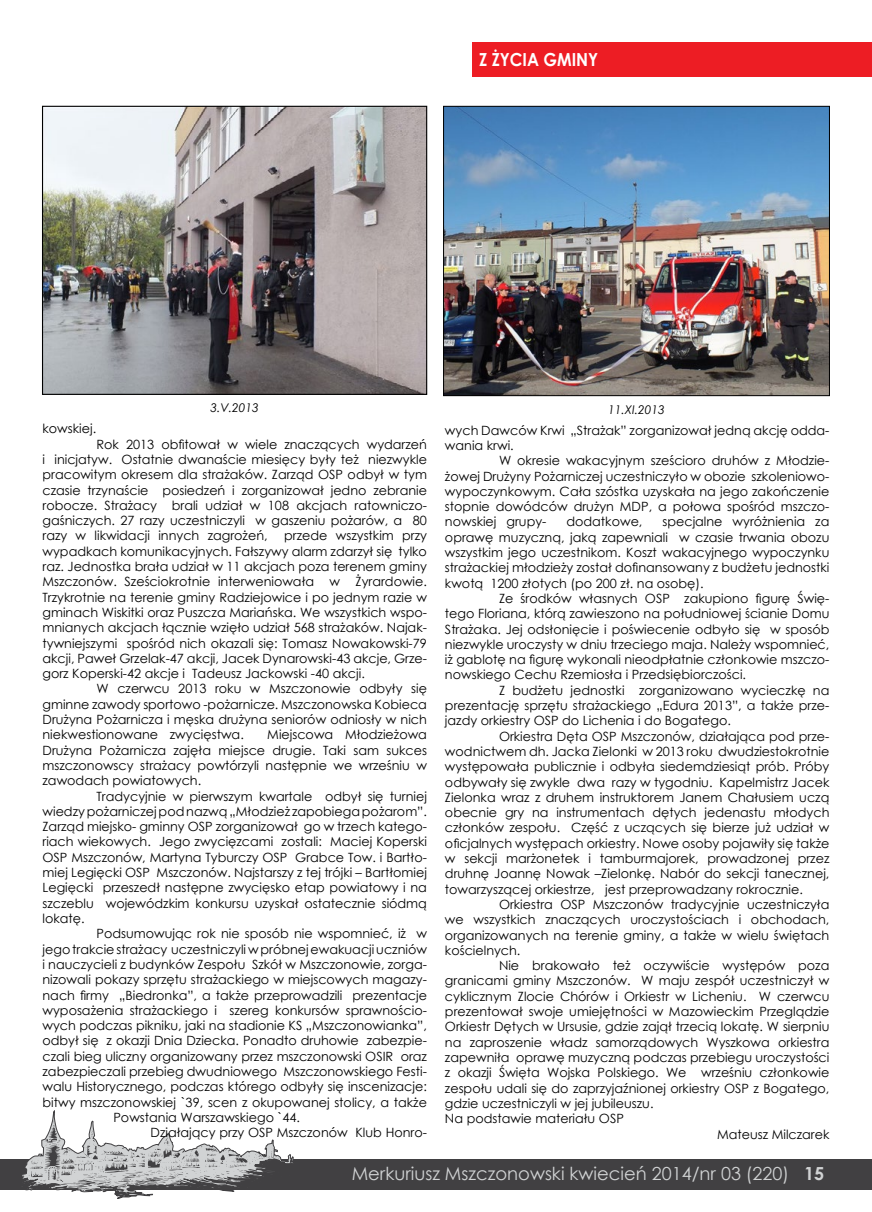
<style>
.page{position:relative;width:872px;height:1212px;background:#fff}
.page>*{position:absolute;margin:0;border:0;box-sizing:border-box;transform-origin:0 0}
.t1{font:18px "Century Gothic";color:#d1d3d4}
.t2{font:700 18px "Century Gothic";color:#fff;scale:.9 1}
.t3{font:12.75px/15.3px "Century Gothic";color:#000;text-align:justify}
.t4{font:italic 12px "Century Gothic";color:#000}
.s1{font-weight:700}
</style>
<div class="page">
<div style="left:472px;top:43px;width:400px;height:34px;background:#ed1d24"></div>
<div style="left:0;top:1159px;width:872px;height:30px;background:#414042"></div>
<svg style="left:21px;top:1110px;width:273px;height:88px"></svg>
<img style="left:44px;top:108px;width:381px;height:285px">
<div style="left:42px;top:106px;width:385px;height:289px;border:1px solid #000"></div>
<img style="left:445px;top:108px;width:383px;height:286px">
<div style="left:443px;top:106px;width:387px;height:290px;border:1px solid #000"></div>
<h1 class="t2" style="left:479px;top:46px;width:134px">Z ŻYCIA GMINY</h1>
<p class="t4" style="left:210px;top:400px;width:50px">3.V.2013</p>
<p class="t4" style="left:608px;top:401px;width:58px">11.XI.2013</p>
<p class="t3" style="left:43px;top:421px;width:55px">kowskiej.</p>
<p class="t3" style="left:43px;top:436px;width:386px;text-indent:54px">Rok 2013 obfitował w wiele znaczących wydarzeń i inicjatyw. Ostatnie dwanaście miesięcy były też niezwykle pracowitym okresem dla strażaków. Zarząd OSP odbył w tym czasie trzynaście posiedzeń i zorganizował jedno zebranie robocze. Strażacy brali udział w 108 akcjach ratowniczo&shy;gaśniczych. 27 razy uczestniczyli w gaszeniu pożarów, a 80 razy w likwidacji innych zagrożeń,</p>
<p class="t3" style="left:284px;top:528px;width:144px">przede wszystkim przy</p>
<p class="t3" style="left:43px;top:543px;width:386px">wypadkach komunikacyjnych. Fałszywy alarm zdarzył się tylko</p>
<p class="t3" style="left:43px;top:558px;width:386px">raz. Jednostka brała udział w 11 akcjach poza terenem gminy</p>
<p class="t3" style="left:43px;top:574px;width:386px">Mszczonów. Sześciokrotnie interweniowała w Żyrardowie.</p>
<p class="t3" style="left:43px;top:589px;width:386px">Trzykrotnie na terenie gminy Radziejowice i po jednym razie w</p>
<p class="t3" style="left:43px;top:604px;width:386px">gminach Wiskitki oraz Puszcza Mariańska. We wszystkich wspo-</p>
<p class="t3" style="left:43px;top:620px;width:386px">mnianych akcjach łącznie wzięło udział 568 strażaków. Najak-</p>
<p class="t3" style="left:43px;top:635px;width:386px">tywniejszymi spośród nich okazali się: Tomasz Nowakowski-79</p>
<p class="t3" style="left:43px;top:650px;width:386px">akcji, Paweł Grzelak-47 akcji, Jacek Dynarowski-43 akcje, Grze-</p>
<p class="t3" style="left:43px;top:666px;width:324px">gorz Koperski-42 akcje i Tadeusz Jackowski -40 akcji.</p>
<p class="t3" style="left:97px;top:681px;width:332px">W czerwcu 2013 roku w Mszczonowie odbyły się</p>
<p class="t3" style="left:43px;top:696px;width:386px">gminne zawody sportowo -pożarnicze. Mszczonowska Kobieca</p>
<p class="t3" style="left:43px;top:711px;width:386px">Drużyna Pożarnicza i męska drużyna seniorów odniosły w nich</p>
<p class="t3" style="left:43px;top:727px;width:203px">niekwestionowane zwycięstwa.</p>
<p class="t3" style="left:267px;top:727px;width:161px">Miejscowa Młodzieżowa</p>
<p class="t3" style="left:43px;top:742px;width:386px">Drużyna Pożarnicza zajęła miejsce drugie. Taki sam sukces</p>
<p class="t3" style="left:43px;top:757px;width:386px">mszczonowscy strażacy powtórzyli następnie we wrześniu w</p>
<p class="t3" style="left:43px;top:773px;width:160px">zawodach powiatowych.</p>
<p class="t3" style="left:97px;top:788px;width:332px">Tradycyjnie w pierwszym kwartale odbył się turniej</p>
<p class="t3" style="left:43px;top:803px;width:386px">wiedzy pożarniczej pod nazwą „Młodzież zapobiega pożarom”.</p>
<p class="t3" style="left:43px;top:819px;width:386px">Zarząd miejsko- gminny OSP zorganizował go w trzech katego-</p>
<p class="t3" style="left:43px;top:834px;width:386px">riach wiekowych. Jego zwycięzcami zostali: Maciej Koperski</p>
<p class="t3" style="left:43px;top:849px;width:386px">OSP Mszczonów, Martyna Tyburczy OSP Grabce Tow. i Bartło-</p>
<p class="t3" style="left:43px;top:864px;width:386px">miej Legięcki OSP Mszczonów. Najstarszy z tej trójki – Bartłomiej</p>
<p class="t3" style="left:43px;top:880px;width:386px">Legięcki przeszedł następne zwycięsko etap powiatowy i na</p>
<p class="t3" style="left:43px;top:895px;width:386px">szczeblu wojewódzkim konkursu uzyskał ostatecznie siódmą</p>
<p class="t3" style="left:43px;top:910px;width:44px">lokatę.</p>
<p class="t3" style="left:97px;top:926px;width:332px">Podsumowując rok nie sposób nie wspomnieć, iż w</p>
<p class="t3" style="left:43px;top:941px;width:386px">jego trakcie strażacy uczestniczyli w próbnej ewakuacji uczniów</p>
<p class="t3" style="left:43px;top:956px;width:386px">i nauczycieli z budynków Zespołu Szkół w Mszczonowie, zorga-</p>
<p class="t3" style="left:43px;top:972px;width:386px">nizowali pokazy sprzętu strażackiego w miejscowych magazy-</p>
<p class="t3" style="left:43px;top:987px;width:386px">nach firmy „Biedronka”, a także przeprowadzili prezentacje</p>
<p class="t3" style="left:43px;top:1002px;width:386px">wyposażenia strażackiego i szereg konkursów sprawnościo-</p>
<p class="t3" style="left:43px;top:1017px;width:386px">wych podczas pikniku, jaki na stadionie KS „Mszczonowianka”,</p>
<p class="t3" style="left:43px;top:1033px;width:386px">odbył się z okazji Dnia Dziecka. Ponadto druhowie zabezpie-</p>
<p class="t3" style="left:43px;top:1048px;width:386px">czali bieg uliczny organizowany przez mszczonowski OSIR oraz</p>
<p class="t3" style="left:43px;top:1063px;width:386px">zabezpieczali przebieg dwudniowego Mszczonowskiego Festi-</p>
<p class="t3" style="left:43px;top:1079px;width:386px">walu Historycznego, podczas którego odbyły się inscenizacje:</p>
<p class="t3" style="left:43px;top:1094px;width:386px">bitwy mszczonowskiej `39, scen z okupowanej stolicy, a także</p>
<p class="t3" style="left:113px;top:1109px;width:188px">Powstania Warszawskiego `44.</p>
<p class="t3" style="left:151px;top:1125px;width:278px">Działający przy OSP Mszczonów Klub Honro-</p>
<p class="t3" style="left:445px;top:422px;width:386px">wych Dawców Krwi „Strażak” zorganizował jedną akcję odda-</p>
<p class="t3" style="left:445px;top:437px;width:70px">wania krwi.</p>
<p class="t3" style="left:499px;top:453px;width:332px">W okresie wakacyjnym sześcioro druhów z Młodzie-</p>
<p class="t3" style="left:445px;top:468px;width:386px">żowej Drużyny Pożarniczej uczestniczyło w obozie szkoleniowo-</p>
<p class="t3" style="left:445px;top:483px;width:386px">wypoczynkowym. Cała szóstka uzyskała na jego zakończenie</p>
<p class="t3" style="left:445px;top:499px;width:386px">stopnie dowódców drużyn MDP, a połowa spośród mszczo-</p>
<p class="t3" style="left:445px;top:514px;width:103px">nowskiej grupy-</p>
<p class="t3" style="left:566px;top:514px;width:78px">dodatkowe,</p>
<p class="t3" style="left:662px;top:514px;width:168px">specjalne wyróżnienia za</p>
<p class="t3" style="left:445px;top:529px;width:386px">oprawę muzyczną, jaką zapewniali w czasie trwania obozu</p>
<p class="t3" style="left:445px;top:544px;width:386px">wszystkim jego uczestnikom. Koszt wakacyjnego wypoczynku</p>
<p class="t3" style="left:445px;top:560px;width:386px">strażackiej młodzieży został dofinansowany z budżetu jednostki</p>
<p class="t3" style="left:445px;top:575px;width:260px">kwotą 1200 złotych (po 200 zł. na osobę).</p>
<p class="t3" style="left:499px;top:590px;width:332px">Ze środków własnych OSP zakupiono figurę Świę-</p>
<p class="t3" style="left:445px;top:606px;width:386px">tego Floriana, którą zawieszono na południowej ścianie Domu</p>
<p class="t3" style="left:445px;top:621px;width:386px">Strażaka. Jej odsłonięcie i poświecenie odbyło się w sposób</p>
<p class="t3" style="left:445px;top:636px;width:386px">niezwykle uroczysty w dniu trzeciego maja. Należy wspomnieć,</p>
<p class="t3" style="left:445px;top:652px;width:386px">iż gablotę na figurę wykonali nieodpłatnie członkowie mszczo-</p>
<p class="t3" style="left:445px;top:667px;width:303px">nowskiego Cechu Rzemiosła i Przedsiębiorczości.</p>
<p class="t3" style="left:499px;top:682px;width:332px">Z budżetu jednostki zorganizowano wycieczkę na</p>
<p class="t3" style="left:445px;top:697px;width:386px">prezentację sprzętu strażackiego „Edura 2013”, a także prze-</p>
<p class="t3" style="left:445px;top:713px;width:287px">jazdy orkiestry OSP do Lichenia i do Bogatego.</p>
<p class="t3" style="left:499px;top:728px;width:332px">Orkiestra Dęta OSP Mszczonów, działająca pod prze-</p>
<p class="t3" style="left:445px;top:743px;width:386px">wodnictwem dh. Jacka Zielonki w 2013 roku dwudziestokrotnie</p>
<p class="t3" style="left:445px;top:759px;width:386px">występowała publicznie i odbyła siedemdziesiąt prób. Próby</p>
<p class="t3" style="left:445px;top:774px;width:386px">odbywały się zwykle dwa razy w tygodniu. Kapelmistrz Jacek</p>
<p class="t3" style="left:445px;top:789px;width:386px">Zielonka wraz z druhem instruktorem Janem Chałusiem uczą</p>
<p class="t3" style="left:445px;top:805px;width:386px">obecnie gry na instrumentach dętych jedenastu młodych</p>
<p class="t3" style="left:445px;top:820px;width:386px">członków zespołu. Część z uczących się bierze już udział w</p>
<p class="t3" style="left:445px;top:835px;width:386px">oficjalnych występach orkiestry. Nowe osoby pojawiły się także</p>
<p class="t3" style="left:445px;top:850px;width:386px">w sekcji marżonetek i tamburmajorek, prowadzonej przez</p>
<p class="t3" style="left:445px;top:866px;width:386px">druhnę Joannę Nowak –Zielonkę. Nabór do sekcji tanecznej,</p>
<p class="t3" style="left:445px;top:881px;width:359px">towarzyszącej orkiestrze, jest przeprowadzany rokrocznie.</p>
<p class="t3" style="left:499px;top:896px;width:332px">Orkiestra OSP Mszczonów tradycyjnie uczestniczyła</p>
<p class="t3" style="left:445px;top:912px;width:386px">we wszystkich znaczących uroczystościach i obchodach,</p>
<p class="t3" style="left:445px;top:927px;width:386px">organizowanych na terenie gminy, a także w wielu świętach</p>
<p class="t3" style="left:445px;top:942px;width:77px">kościelnych.</p>
<p class="t3" style="left:499px;top:958px;width:332px">Nie brakowało też oczywiście występów poza</p>
<p class="t3" style="left:445px;top:973px;width:386px">granicami gminy Mszczonów. W maju zespół uczestniczył w</p>
<p class="t3" style="left:445px;top:988px;width:386px">cyklicznym Zlocie Chórów i Orkiestr w Licheniu. W czerwcu</p>
<p class="t3" style="left:445px;top:1003px;width:386px">prezentował swoje umiejętności w Mazowieckim Przeglądzie</p>
<p class="t3" style="left:445px;top:1019px;width:386px">Orkiestr Dętych w Ursusie, gdzie zajął trzecią lokatę. W sierpniu</p>
<p class="t3" style="left:445px;top:1034px;width:386px">na zaproszenie władz samorządowych Wyszkowa orkiestra</p>
<p class="t3" style="left:445px;top:1049px;width:386px">zapewniła oprawę muzyczną podczas przebiegu uroczystości</p>
<p class="t3" style="left:445px;top:1065px;width:386px">z okazji Święta Wojska Polskiego. We wrześniu członkowie</p>
<p class="t3" style="left:445px;top:1080px;width:386px">zespołu udali się do zaprzyjaźnionej orkiestry OSP z Bogatego,</p>
<p class="t3" style="left:445px;top:1095px;width:210px">gdzie uczestniczyli w jej jubileuszu.</p>
<p class="t3" style="left:445px;top:1111px;width:180px">Na podstawie materiału OSP</p>
<p class="t3" style="left:717px;top:1126px;width:114px">Mateusz Milczarek</p>
<h1 class="t1" style="left:352px;top:1161px;width:474px">Merkuriusz Mszczonowski kwiecień 2014/nr 03 (220) <span class="s1">15</span></h1>
</div>
